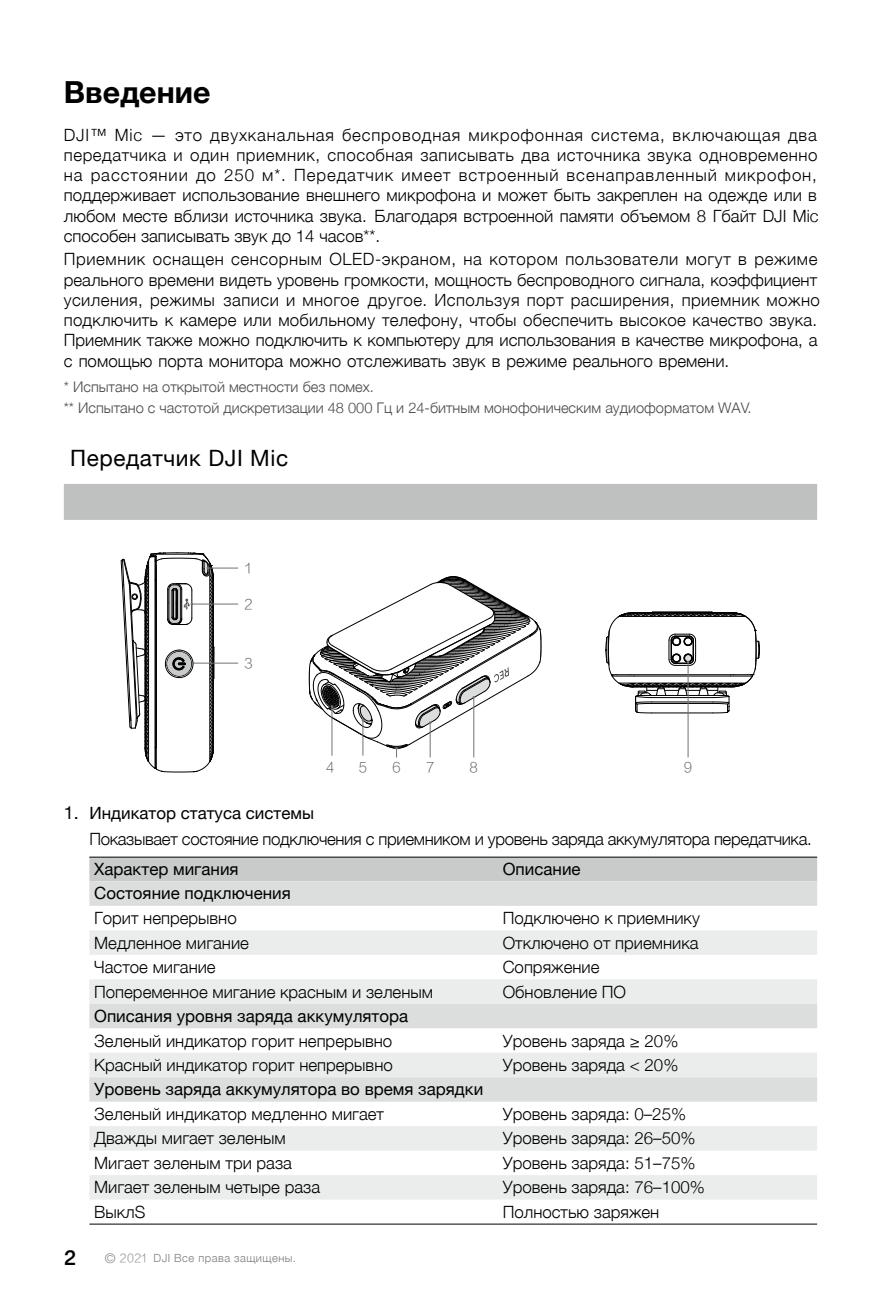
<style>
.page{position:relative;width:881px;height:1308px;background:#fff}
.page>*{position:absolute;margin:0;border:0;box-sizing:border-box;transform-origin:0 0}
.t1{font:700 30.38px "Helvetica Neue";color:#000}
.t2{font:22.5px "Helvetica Neue";letter-spacing:.025em;color:#000}
.t3{font:700 18px "Gujarati Sangam MN";color:#000}
.t4{font:300 16.88px/20.2px "Helvetica Neue";color:#000;text-align:justify}
.t5{font:16.88px "Helvetica Neue";color:#000}
.t6{font:300 16.88px/26.6px "Helvetica Neue";letter-spacing:-.02em;color:#000}
.t7{font:300 14.62px/21.4px "Helvetica Neue";color:#4c4948}
.t8{font:13.5px "FZLTXHJW GB1 0";color:#656464}
.t9{font:300 11.25px "Helvetica Neue";letter-spacing:.04em;color:#7d7d7d}
.s1{font-weight:400;font-size:18px}
.s2{font-weight:400}
.s3{font-size:13.5px;color:#898989}
.s4{font-family:"FZLTXHJW GB1 0";font-weight:400;color:#898989}
</style>
<div class="page">
<div style="left:64px;top:484px;width:752px;height:36px;background:#bfc0c0"></div>
<hr style="left:652px;top:611px;width:59px;height:1px;background:#000">
<hr style="left:192px;top:603px;width:46px;height:1px;background:#727171">
<hr style="left:208px;top:567px;width:30px;height:1px;background:#727171">
<hr style="left:193px;top:662px;width:45px;height:1px;background:#727171">
<svg style="left:120px;top:552px;width:94px;height:220px"></svg>
<svg style="left:309px;top:576px;width:232px;height:181px"></svg>
<hr style="left:687px;top:662px;width:1px;height:95px;background:#727171">
<svg style="left:605px;top:612px;width:154px;height:101px"></svg>
<div style="left:89px;top:857px;width:727px;height:24px;background:#c9caca"></div>
<div style="left:89px;top:881px;width:727px;height:25px;background:#dcdddd"></div>
<svg style="left:89px;top:930px;width:727px;height:269px;fill:#ebecec"></svg>
<hr style="left:89px;top:856px;width:408px;height:1px;background:#000">
<hr style="left:497px;top:856px;width:319px;height:1px;background:#000">
<hr style="left:89px;top:1223px;width:408px;height:1px;background:#000">
<hr style="left:497px;top:1223px;width:319px;height:1px;background:#000">
<h1 class="t1" style="left:64px;top:68px;width:148px">Введение</h1>
<p class="t4" style="left:64px;top:123px;width:756px">DJI™ Mic — это двухканальная беспроводная микрофонная система, включающая два передатчика и один приемник, способная записывать два источника звука одновременно на расстоянии до 250 м*. Передатчик имеет встроенный всенаправленный микрофон, поддерживает использование внешнего микрофона и может быть закреплен на одежде или в любом месте вблизи источника звука. Благодаря встроенной памяти объемом 8 Гбайт DJI Mic способен записывать звук до 14 часов**.</p>
<p class="t4" style="left:64px;top:248px;width:757px;text-align:left">Приемник оснащен сенсорным OLED-экраном, на котором пользователи могут в режиме реального времени видеть уровень громкости, мощность беспроводного сигнала, коэффициент усиления, режимы записи и многое другое. Используя порт расширения, приемник можно подключить к камере или мобильному телефону, чтобы обеспечить высокое качество звука.<br>Приемник также можно подключить к компьютеру для использования в качестве микрофона, а с помощью порта монитора можно отслеживать звук в режиме реального времени.</p>
<p class="t7" style="left:64px;top:375px;width:689px">* Испытано на открытой местности без помех.<br>** Испытано с частотой дискретизации 48 000 Гц и 24-битным монофоническим аудиоформатом WAV.</p>
<h2 class="t2" style="left:70px;top:441px;width:219px">Передатчик DJI Mic</h2>
<p class="t8" style="left:245px;top:561px;width:8px">1</p>
<p class="t8" style="left:244px;top:597px;width:10px">2</p>
<p class="t8" style="left:244px;top:656px;width:10px">3</p>
<p class="t8" style="left:392px;top:760px;width:10px">6</p>
<p class="t8" style="left:469px;top:760px;width:10px">8</p>
<p class="t8" style="left:683px;top:760px;width:10px">9</p>
<p class="t6" style="left:89px;top:798px;width:723px;text-indent:-26px"><span class="s1">1.</span> <span class="s2">Индикатор статуса системы<br></span>Показывает состояние подключения с приемником и уровень заряда аккумулятора передатчика.</p>
<p class="t5" style="left:94px;top:857px;width:146px">Характер мигания</p>
<p class="t5" style="left:502px;top:857px;width:79px">Описание</p>
<p class="t5" style="left:94px;top:881px;width:198px">Состояние подключения</p>
<p class="t4" style="left:94px;top:906px;width:144px">Горит непрерывно</p>
<p class="t4" style="left:502px;top:906px;width:198px">Подключено к приемнику</p>
<p class="t4" style="left:94px;top:931px;width:156px">Медленное мигание</p>
<p class="t4" style="left:502px;top:931px;width:197px">Отключено от приемника</p>
<p class="t4" style="left:94px;top:955px;width:123px">Частое мигание</p>
<p class="t4" style="left:502px;top:955px;width:98px">Сопряжение</p>
<p class="t4" style="left:94px;top:980px;width:340px">Попеременное мигание красным и зеленым</p>
<p class="t4" style="left:502px;top:980px;width:125px">Обновление ПО</p>
<p class="t5" style="left:94px;top:1003px;width:315px">Описания уровня заряда аккумулятора</p>
<p class="t4" style="left:94px;top:1029px;width:299px">Зеленый индикатор горит непрерывно</p>
<p class="t4" style="left:502px;top:1029px;width:177px">Уровень заряда ≥ 20%</p>
<p class="t4" style="left:94px;top:1053px;width:300px">Красный индикатор горит непрерывно</p>
<p class="t4" style="left:502px;top:1053px;width:177px">Уровень заряда &lt; 20%</p>
<p class="t5" style="left:94px;top:1077px;width:390px">Уровень заряда аккумулятора во время зарядки</p>
<p class="t4" style="left:94px;top:1102px;width:291px">Зеленый индикатор медленно мигает</p>
<p class="t4" style="left:502px;top:1102px;width:185px">Уровень заряда: 0–25%</p>
<p class="t4" style="left:94px;top:1127px;width:193px">Дважды мигает зеленым</p>
<p class="t4" style="left:502px;top:1127px;width:194px">Уровень заряда: 26–50%</p>
<p class="t4" style="left:94px;top:1151px;width:199px">Мигает зеленым три раза</p>
<p class="t4" style="left:502px;top:1151px;width:194px">Уровень заряда: 51–75%</p>
<p class="t4" style="left:94px;top:1176px;width:227px">Мигает зеленым четыре раза</p>
<p class="t4" style="left:502px;top:1176px;width:203px">Уровень заряда: 76–100%</p>
<p class="t4" style="left:94px;top:1200px;width:53px">ВыклS</p>
<p class="t4" style="left:502px;top:1200px;width:158px">Полностью заряжен</p>
<p class="t8" style="left:326px;top:760px;width:10px">4</p>
<p class="t8" style="left:358px;top:760px;width:10px">5</p>
<p class="t8" style="left:426px;top:760px;width:10px">7</p>
<p class="t3" style="left:64px;top:1248px;width:14px">2</p>
<p class="t9" style="left:105px;top:1248px;width:192px"><span class="s3">©</span> <span class="s4">2021</span> DJI Все права защищены.</p>
</div>
